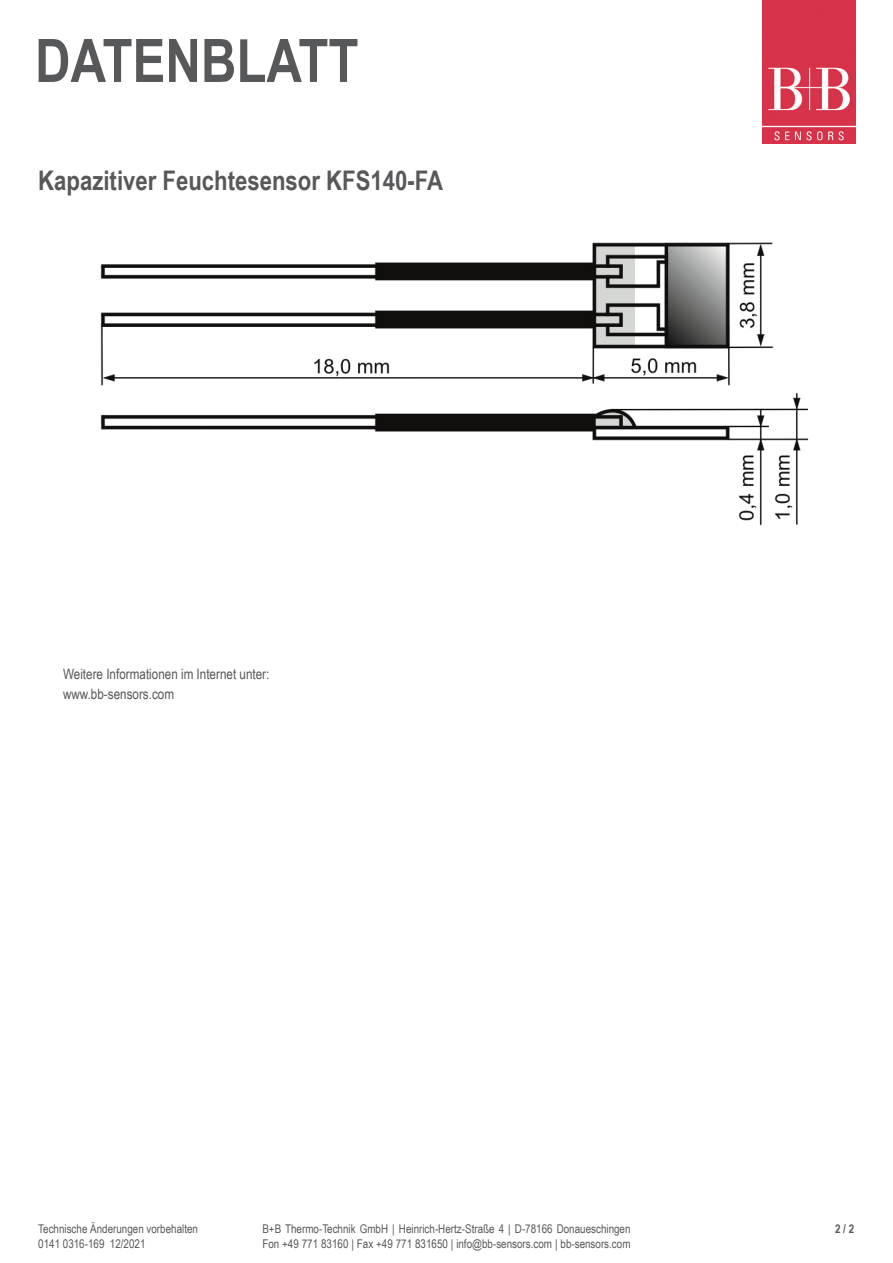
<style>
.page{position:relative;width:893px;height:1263px;background:#fff}
.page>*{position:absolute;margin:0;border:0;box-sizing:border-box;transform-origin:0 0}
.t1{font:700 60px "Arial Narrow";color:#57585a}
.t2{font:700 27px "Arial Narrow";color:#57585a}
.t3{font:14.25px/19.5px "Arial Narrow";color:#57585a}
.t4{font:12px/15px "Arial Narrow";color:#57585a}
.t5{font:700 12px "Arial Narrow";color:#57585a}
</style>
<div class="page">
<img style="left:100px;top:242px;width:709px;height:284px">
<img style="left:762px;top:0;width:94px;height:143px">
<h1 class="t1" style="left:35px;top:15px;width:325px">DATENBLATT</h1>
<h2 class="t2" style="left:38px;top:160px;width:406px">Kapazitiver Feuchtesensor KFS140-FA</h2>
<p class="t3" style="left:63px;top:664px;width:208px">Weitere Informationen im Internet unter: www.bb-sensors.com</p>
<p class="t4" style="left:38px;top:1221px;width:161px">Technische Änderungen vorbehalten<br>0141 0316-169 12/2021</p>
<p class="t4" style="left:262px;top:1220px;width:370px">B+B Thermo-Technik GmbH | Heinrich-Hertz-Straße 4 | D-78166 Donaueschingen<br>Fon +49 771 83160 | Fax +49 771 831650 | info@bb-sensors.com | bb-sensors.com</p>
<p class="t5" style="left:835px;top:1220px;width:21px">2 / 2</p>
</div>
